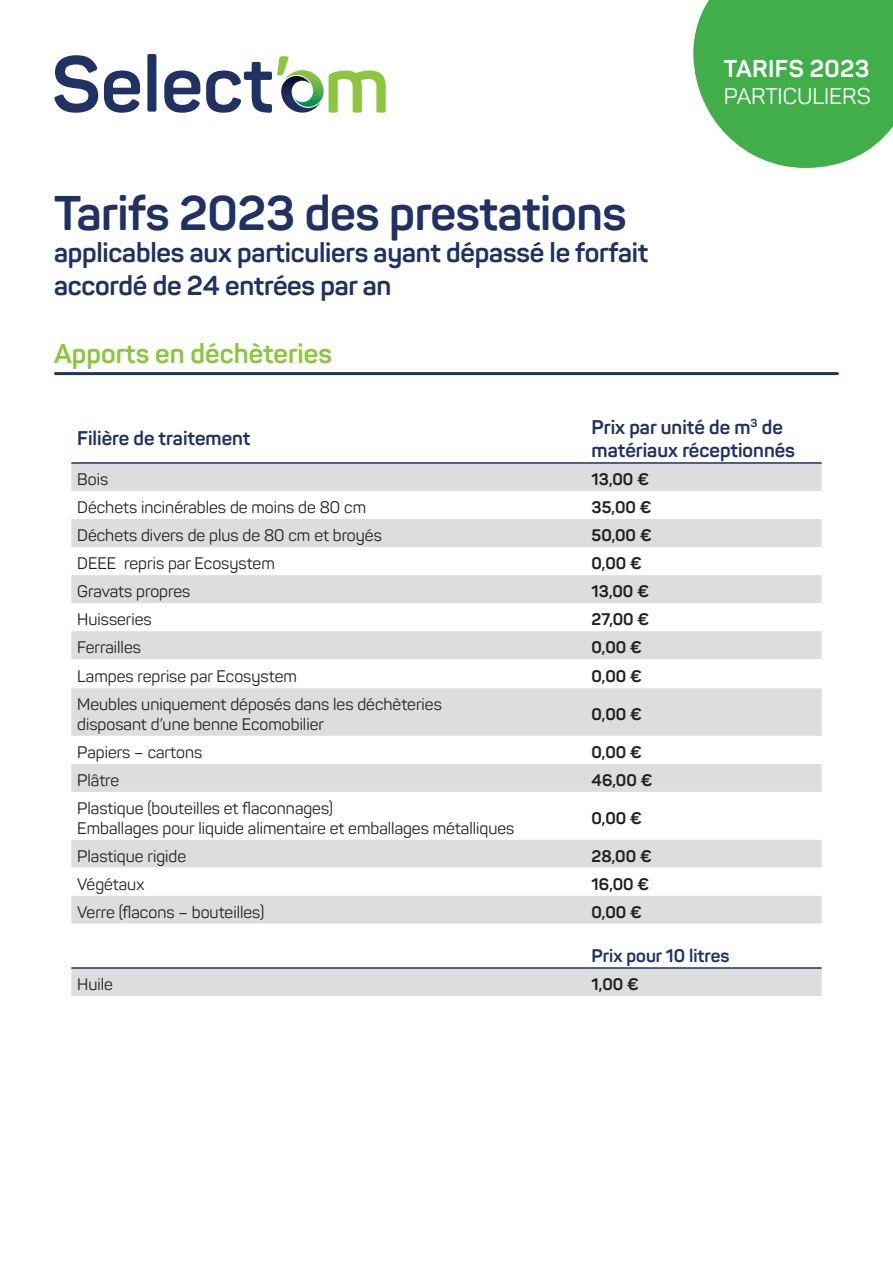
<style>
.page{position:relative;width:893px;height:1263px;background:#fff}
.page>*{position:absolute;margin:0;border:0;box-sizing:border-box;transform-origin:0 0}
.t1{font:700 48px "Panton";letter-spacing:-.01em;color:#1f3263}
.t2{font:700 27px/32.4px "Panton";letter-spacing:-.01em;color:#1f3263}
.t3{font:700 27px "Panton";color:#8bc63e}
.t4{font:700 24px "Panton";letter-spacing:.015em;color:#fff}
.t5{font:22.5px "Panton";color:#fff}
.t6{font:700 19.5px/23.4px "Panton";color:#1f3263}
.t7{font:700 18px "Panton";color:#1f3263}
.t8{font:16.5px/19.8px "Panton";color:#231f20}
.t9{font:700 16.5px "Panton";color:#231f20}
</style>
<div class="page">
<svg style="left:54px;top:55px;width:44px;height:58px"></svg>
<svg style="left:104px;top:71px;width:36px;height:42px"></svg>
<div style="left:147px;top:54px;width:9px;height:58px;background:#1f3263;border-radius:2px"></div>
<svg style="left:164px;top:71px;width:36px;height:42px"></svg>
<svg style="left:206px;top:56px;width:180px;height:57px"></svg>
<div style="left:71px;top:464px;width:751px;height:532px;background:#dcdddf"></div>
<svg style="left:71px;top:491px;width:751px;height:476px"></svg>
<hr style="left:71px;top:462px;width:515px;height:2px;background:#1f3263">
<hr style="left:586px;top:462px;width:236px;height:2px;background:#1f3263">
<hr style="left:71px;top:967px;width:515px;height:2px;background:#1f3263">
<hr style="left:586px;top:967px;width:236px;height:2px;background:#1f3263">
<hr style="left:56px;top:372px;width:781px;height:3px;background:#1f3263">
<svg style="left:693px;top:0;width:200px;height:168px;background:#5ab962"></svg>
<p class="t1" style="left:54px;top:183px;width:574px">Tarifs 2023 des prestations</p>
<p class="t2" style="left:54px;top:236px;width:596px">applicables aux particuliers ayant dépassé le forfait accordé de 24 entrées par an</p>
<p class="t3" style="left:54px;top:337px;width:279px">Apports en déchèteries</p>
<p class="t4" style="left:724px;top:54px;width:147px">TARIFS 2023</p>
<p class="t5" style="left:724px;top:83px;width:148px">PARTICULIERS</p>
<p class="t6" style="left:77px;top:427px;width:175px">Filière de traitement</p>
<p class="t6" style="left:592px;top:415px;width:205px">Prix par unité de m<sup>3</sup> de matériaux réceptionnés</p>
<p class="t8" style="left:77px;top:469px;width:32px">Bois</p>
<p class="t9" style="left:592px;top:469px;width:59px">13,00 €</p>
<p class="t8" style="left:77px;top:497px;width:290px">Déchets incinérables de moins de 80 cm</p>
<p class="t9" style="left:592px;top:497px;width:62px">35,00 €</p>
<p class="t8" style="left:77px;top:525px;width:306px">Déchets divers de plus de 80 cm et broyés</p>
<p class="t9" style="left:592px;top:525px;width:62px">50,00 €</p>
<p class="t8" style="left:77px;top:553px;width:199px">DEEE repris par Ecosystem</p>
<p class="t9" style="left:592px;top:553px;width:52px">0,00 €</p>
<p class="t8" style="left:77px;top:581px;width:114px">Gravats propres</p>
<p class="t9" style="left:592px;top:581px;width:59px">13,00 €</p>
<p class="t8" style="left:77px;top:609px;width:76px">Huisseries</p>
<p class="t9" style="left:592px;top:609px;width:59px">27,00 €</p>
<p class="t8" style="left:77px;top:637px;width:65px">Ferrailles</p>
<p class="t9" style="left:592px;top:637px;width:52px">0,00 €</p>
<p class="t8" style="left:77px;top:666px;width:221px">Lampes reprise par Ecosystem</p>
<p class="t9" style="left:592px;top:665px;width:52px">0,00 €</p>
<p class="t8" style="left:77px;top:694px;width:366px">Meubles uniquement déposés dans les déchèteries disposant d’une benne Ecomobilier</p>
<p class="t9" style="left:592px;top:704px;width:52px">0,00 €</p>
<p class="t8" style="left:77px;top:742px;width:127px">Papiers – cartons</p>
<p class="t9" style="left:592px;top:742px;width:52px">0,00 €</p>
<p class="t8" style="left:77px;top:770px;width:43px">Plâtre</p>
<p class="t9" style="left:592px;top:770px;width:62px">46,00 €</p>
<p class="t8" style="left:77px;top:798px;width:438px">Plastique (bouteilles et flaconnages)<br>Emballages pour liquide alimentaire et emballages métalliques</p>
<p class="t9" style="left:592px;top:808px;width:52px">0,00 €</p>
<p class="t8" style="left:77px;top:846px;width:110px">Plastique rigide</p>
<p class="t9" style="left:592px;top:845px;width:62px">28,00 €</p>
<p class="t8" style="left:77px;top:874px;width:69px">Végétaux</p>
<p class="t9" style="left:592px;top:873px;width:59px">16,00 €</p>
<p class="t8" style="left:77px;top:902px;width:188px">Verre (flacons – bouteilles)</p>
<p class="t9" style="left:592px;top:901px;width:52px">0,00 €</p>
<p class="t7" style="left:592px;top:944px;width:139px">Prix pour 10 litres</p>
<p class="t8" style="left:77px;top:974px;width:37px">Huile</p>
<p class="t9" style="left:592px;top:974px;width:49px">1,00 €</p>
</div>
